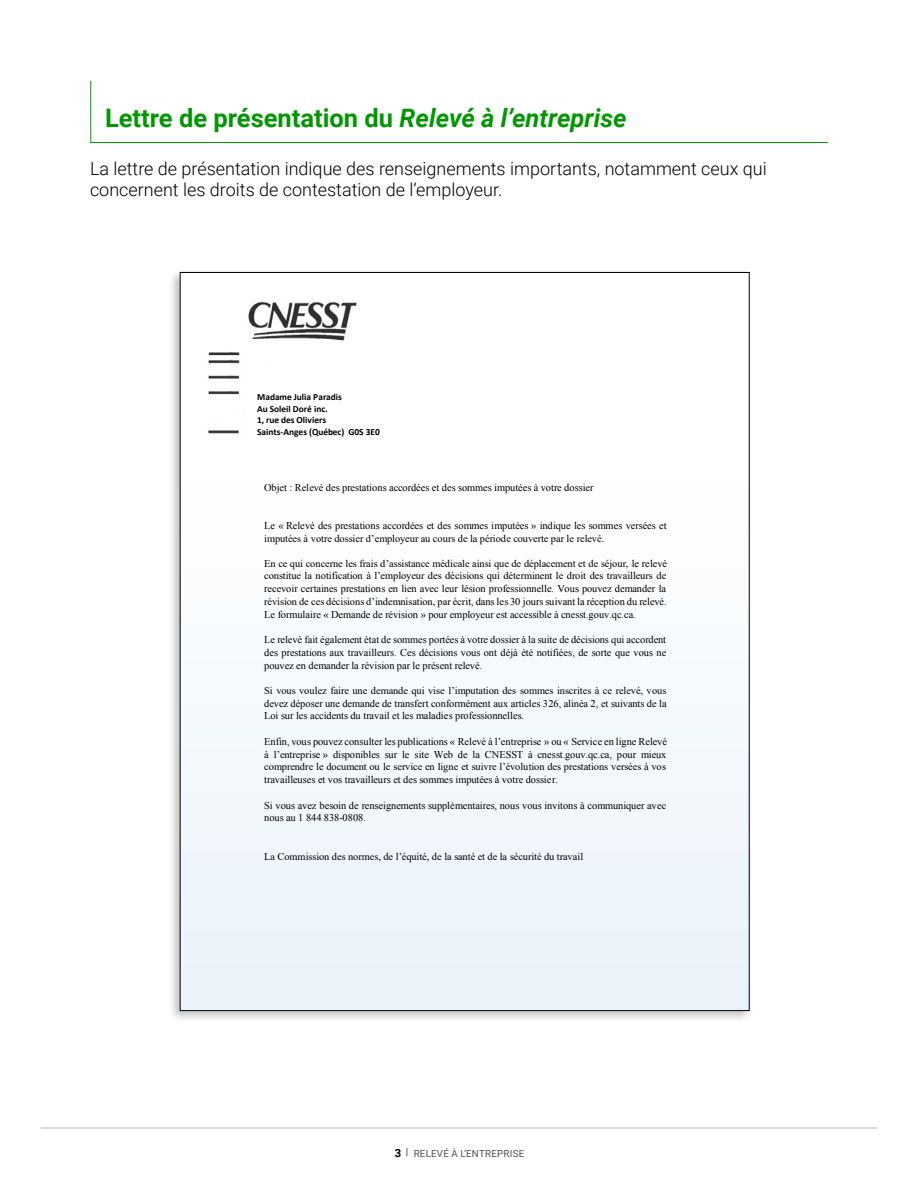
<style>
.page{position:relative;width:918px;height:1188px;background:#fff}
.page>*{position:absolute;margin:0;border:0;box-sizing:border-box;transform-origin:0 0}
.t1{font:700 25.5px "Roboto";color:#009800}
.t2{font:300 18px/21px "Roboto";color:#000}
.t3{font:10.35px/12.8px "Times New Roman";color:#000;text-align:justify}
.t4{font:9.75px "Roboto";letter-spacing:.025em;color:#525252}
.t5{font:700 9.45px/11.4px "Calibri";color:#000}
.s1{font-style:italic}
.s2{font-weight:700;font-size:11.25px;color:#000}
</style>
<div class="page">
<hr style="left:40px;top:1128px;width:838px;height:1px;background:#bababa">
<hr style="left:90px;top:142px;width:738px;height:1px;background:#009800">
<div style="left:167px;top:269px;width:586px;height:755px;background:#000;opacity:.25"></div>
<svg style="left:182px;top:274px;width:566px;height:735px"></svg>
<img style="left:204px;top:300px;width:155px;height:135px">
<div style="left:250px;top:388px;width:193px;height:60px;background:#fff"></div>
<hr style="left:90px;top:81px;width:1px;height:61px;background:#009800">
<h1 class="t1" style="left:105px;top:100px;width:523px">Lettre de présentation du <span class="s1">Relevé à l’entreprise</span></h1>
<h2 class="t2" style="left:90px;top:158px;width:678px">La lettre de présentation indique des renseignements importants, notamment ceux qui concernent les droits de contestation de l’employeur.</h2>
<p class="t5" style="left:257px;top:391px;width:124px">Madame Julia Paradis<br>Au Soleil Doré inc.<br>1, rue des Oliviers<br>Saints-Anges (Québec) G0S 3E0</p>
<p class="t3" style="left:264px;top:481px;width:331px">Objet : Relevé des prestations accordées et des sommes imputées à votre dossier</p>
<p class="t3" style="left:264px;top:519px;width:404px">Le « Relevé des prestations accordées et des sommes imputées » indique les sommes versées et imputées à votre dossier d’employeur au cours de la période couverte par le relevé.</p>
<p class="t3" style="left:264px;top:557px;width:404px">En ce qui concerne les frais d’assistance médicale ainsi que de déplacement et de séjour, le relevé constitue la notification à l’employeur des décisions qui déterminent le droit des travailleurs de recevoir certaines prestations en lien avec leur lésion professionnelle. Vous pouvez demander la révision de ces décisions d’indemnisation, par écrit, dans les 30 jours suivant la réception du relevé.<br>Le formulaire « Demande de révision » pour employeur est accessible à cnesst.gouv.qc.ca.</p>
<p class="t3" style="left:264px;top:633px;width:404px">Le relevé fait également état de sommes portées à votre dossier à la suite de décisions qui accordent des prestations aux travailleurs. Ces décisions vous ont déjà été notifiées, de sorte que vous ne pouvez en demander la révision par le présent relevé.</p>
<p class="t3" style="left:264px;top:684px;width:404px">Si vous voulez faire une demande qui vise l’imputation des sommes inscrites à ce relevé, vous devez déposer une demande de transfert conformément aux articles 326, alinéa 2, et suivants de la Loi sur les accidents du travail et les maladies professionnelles<span class="s1">.</span></p>
<p class="t3" style="left:264px;top:735px;width:404px">Enfin, vous pouvez consulter les publications « Relevé à l’entreprise » ou « Service en ligne Relevé à l’entreprise » disponibles sur le site Web de la CNESST à cnesst.gouv.qc.ca, pour mieux comprendre le document ou le service en ligne et suivre l’évolution des prestations versées à vos travailleuses et vos travailleurs et des sommes imputées à votre dossier.</p>
<p class="t3" style="left:264px;top:799px;width:404px">Si vous avez besoin de renseignements supplémentaires, nous vous invitons à communiquer avec nous au 1 844 838-0808.</p>
<p class="t3" style="left:264px;top:850px;width:321px">La Commission des normes, de l’équité, de la santé et de la sécurité du travail</p>
<p class="t4" style="left:395px;top:1147px;width:131px"><span class="s2">3</span> <sup>|</sup> RELEVÉ À L’ENTREPRISE</p>
</div>
